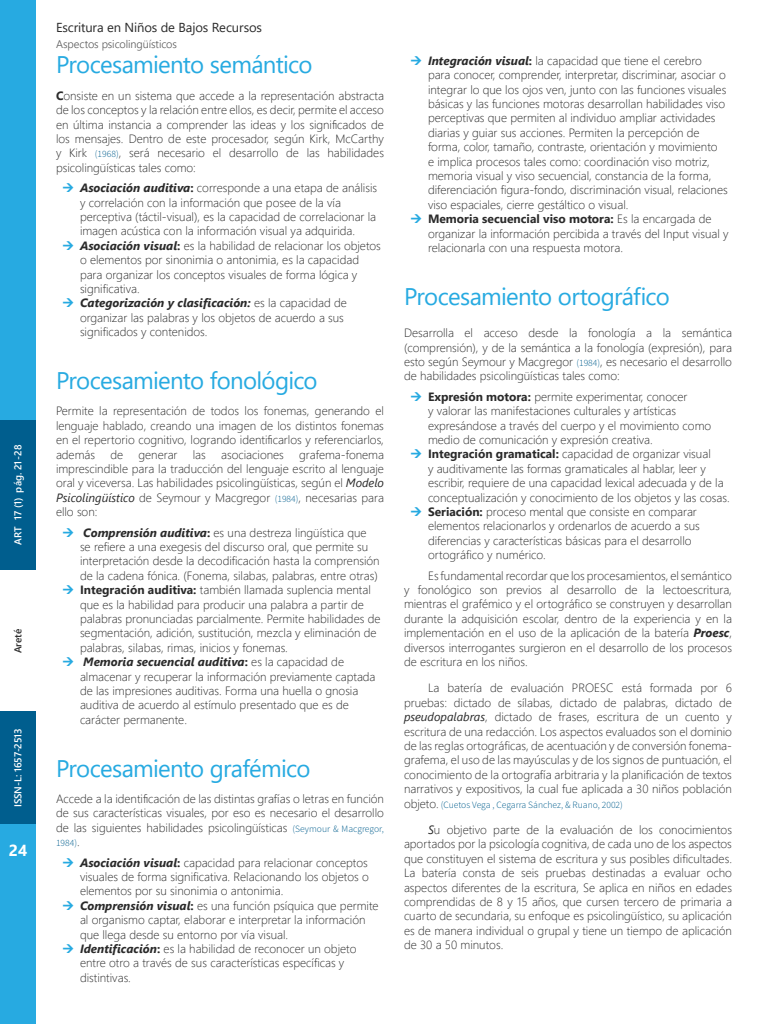
<style>
.page{position:relative;width:768px;height:1024px;background:#fff}
.page>*{position:absolute;margin:0;border:0;box-sizing:border-box;transform-origin:0 0}
.Heading_2{font:24px "Segoe UI";letter-spacing:-.03em;color:#27aae1}
.PageNumber{font:700 16px "Segoe UI";color:#fff}
.OffMargenInfo_TopTit{font:13px "Segoe UI";letter-spacing:-.01em;color:#2a2a2a}
.Normal_Primero{font:300 12px/14.4px "Segoe UI";color:#2a2a2a}
.OffMargenInfo_TopTit-2{font:300 11.1px "Segoe UI";letter-spacing:-.01em;color:#5a5a5a}
.OffMarginInfo{font:600 10px "Segoe UI";letter-spacing:-.015em;color:#fff}
.OffMarginInfoJournal{font:600 10px "Segoe UI";letter-spacing:.005em;color:#2a2a2a}
.Normal_Primero-2{font:300 9.6px "Source Sans Pro";color:#005e8e}
.s1{font-weight:700}
.s2{font-family:"Source Sans Pro";font-size:9.6px;color:#005e8e}
.s3{font-weight:700;font-style:italic}
.s4{font-weight:400;font-style:italic}
.s5{font-family:"Segoe UI";font-size:12px;color:#2a2a2a}
</style>
<div class="page">
<div style="left:0;top:712px;width:36px;height:312px;background:#27aae1"></div>
<div style="left:0;top:0;width:36px;height:570px;background:#27aae1"></div>
<div style="left:0;top:712px;width:36px;height:112px;background:#005e8e"></div>
<div style="left:0;top:420px;width:36px;height:150px;background:#005e8e"></div>
<p class="OffMarginInfo" style="left:9px;top:545px;width:102px;rotate:-90deg">ART 17 (1) pág. 21 -28</p>
<p class="OffMarginInfoJournal" style="left:9px;top:653px;width:26px;rotate:-90deg">Areté</p>
<p class="OffMarginInfo" style="left:9px;top:807px;width:80px;rotate:-90deg">ISSN-L: 1657-2513</p>
<p class="PageNumber" style="left:9px;top:836px;width:20px">24</p>
<p class="OffMargenInfo_TopTit" style="left:56px;top:16px;width:208px">Escritura en Niños de Bajos Recursos</p>
<p class="OffMargenInfo_TopTit-2" style="left:56px;top:34px;width:123px">Aspectos psicolingüísticos</p>
<h2 class="Heading_2" style="left:56px;top:42px;width:258px">Procesamiento semántico</h2>
<p class="Normal_Primero" style="left:56px;top:87px;width:330px;text-align:justify"><span class="s1">C</span>onsiste en un sistema que accede a la representación abstracta de los conceptos y la relación entre ellos, es decir, permite el acceso en última instancia a comprender las ideas y los significados de los mensajes. Dentro de este procesador, según Kirk, McCarthy y Kirk <span class="s2">(1968)</span>, será necesario el desarrollo de las habilidades psicolingüísticas tales como:</p>
<p class="Normal_Primero" style="left:80px;top:180px;width:299px"><span class="s3">Asociación auditiva</span><span class="s1">:</span> corresponde a una etapa de análisis y correlación con la información que posee de la vía perceptiva (táctil-visual), es la capacidad de correlacionar la imagen acústica con la información visual ya adquirida.</p>
<p class="Normal_Primero" style="left:80px;top:237px;width:302px"><span class="s3">Asociación visual</span><span class="s1">:</span> es la habilidad de relacionar los objetos o elementos por sinonimia o antonimia, es la capacidad para organizar los conceptos visuales de forma lógica y significativa.</p>
<p class="Normal_Primero" style="left:80px;top:295px;width:268px"><span class="s3">Categorización y clasificación:</span> es la capacidad de organizar las palabras y los objetos de acuerdo a sus significados y contenidos.</p>
<h2 class="Heading_2" style="left:56px;top:358px;width:263px">Procesamiento fonológico</h2>
<p class="Normal_Primero" style="left:56px;top:403px;width:329px;text-align:justify">Permite la representación de todos los fonemas, generando el lenguaje hablado, creando una imagen de los distintos fonemas en el repertorio cognitivo, logrando identificarlos y referenciarlos, además</p>
<p class="Normal_Primero" style="left:56px;top:446px;width:330px;text-align:justify;text-indent:243px">grafema-fonema imprescindible para la traducción del lenguaje escrito al lenguaje oral y viceversa. Las habilidades psicolingüísticas, según el <span class="s4">Modelo Psicolingüístico</span> de Seymour y Macgregor <span class="s2">(1984)</span>, necesarias para ello son:</p>
<p class="Normal_Primero" style="left:80px;top:524px;width:301px"><span class="s3">Comprensión auditiva</span><span class="s1">:</span> es una destreza lingüística que<br>se refiere a una exegesis del discurso oral, que permite su interpretación desde la decodificación hasta la comprensión de la cadena fónica. (Fonema, silabas, palabras, entre otras)</p>
<p class="Normal_Primero" style="left:80px;top:582px;width:302px"><span class="s1">Integración auditiva:</span> también llamada suplencia mental que es la habilidad para producir una palabra a partir de palabras pronunciadas parcialmente. Permite habilidades de segmentación, adición, sustitución, mezcla y eliminación de palabras, silabas, rimas, inicios y fonemas.</p>
<p class="Normal_Primero" style="left:80px;top:654px;width:297px"><span class="s3">Memoria secuencial auditiva</span><span class="s1">:</span> es la capacidad de almacenar y recuperar la información previamente captada de las impresiones auditivas. Forma una huella o gnosia auditiva de acuerdo al estímulo presentado que es de carácter permanente.</p>
<h2 class="Heading_2" style="left:56px;top:746px;width:256px">Procesamiento grafémico</h2>
<p class="Normal_Primero" style="left:56px;top:790px;width:330px;text-align:justify">Accede a la identificación de las distintas grafías o letras en función de sus características visuales, por eso es necesario el desarrollo de las siguientes habilidades psicolingüísticas <span class="s2">(Seymour &amp; Macgregor,</span></p>
<p class="Normal_Primero-2" style="left:56px;top:837px;width:25px">1984)<span class="s5">.</span></p>
<p class="Normal_Primero" style="left:80px;top:854px;width:290px;text-align:justify"><span class="s3">Asociación visual</span><span class="s1">:</span> capacidad para relacionar conceptos visuales de forma significativa. Relacionando los objetos o elementos por su sinonimia o antonimia.</p>
<p class="Normal_Primero" style="left:80px;top:897px;width:300px"><span class="s3">Comprensión visual</span><span class="s1">:</span> es una función psíquica que permite al organismo captar, elaborar e interpretar la información que llega desde su entorno por vía visual.</p>
<p class="Normal_Primero" style="left:80px;top:940px;width:278px"><span class="s3">Identificación</span><span class="s1">:</span> es la habilidad de reconocer un objeto entre otro a través de sus características específicas y distintivas.</p>
<p class="Normal_Primero" style="left:110px;top:446px;width:14px">de</p>
<p class="Normal_Primero" style="left:138px;top:446px;width:41px">generar</p>
<p class="Normal_Primero" style="left:193px;top:446px;width:15px">las</p>
<p class="Normal_Primero" style="left:221px;top:446px;width:64px">asociaciones</p>
<p class="Normal_Primero" style="left:428px;top:52px;width:301px"><span class="s3">Integración visual</span><span class="s1">:</span> la capacidad que tiene el cerebro<br>para conocer, comprender, interpretar, discriminar, asociar o integrar lo que los ojos ven, junto con las funciones visuales básicas y las funciones motoras desarrollan habilidades viso perceptivas que permiten al individuo ampliar actividades diarias y guiar sus acciones. Permiten la percepción de forma, color, tamaño, contraste, orientación y movimiento<br>e implica procesos tales como: coordinación viso motriz, memoria visual y viso secuencial, constancia de la forma, diferenciación figura-fondo, discriminación visual, relaciones viso espaciales, cierre gestáltico o visual.</p>
<p class="Normal_Primero" style="left:428px;top:211px;width:302px"><span class="s1">Memoria secuencial viso motora:</span> Es la encargada de organizar la información percibida a través del Input visual y relacionarla con una respuesta motora.</p>
<h2 class="Heading_2" style="left:404px;top:274px;width:267px">Procesamiento ortográfico</h2>
<p class="Normal_Primero" style="left:404px;top:325px;width:330px;text-align:justify">Desarrolla el acceso desde la fonología a la semántica (comprensión), y de la semántica a la fonología (expresión), para esto según Seymour y Macgregor <span class="s2">(1984)</span>, es necesario el desarrollo de habilidades psicolingüísticas tales como:</p>
<p class="Normal_Primero" style="left:428px;top:388px;width:285px"><span class="s1">Expresión motora:</span> permite experimentar, conocer<br>y valorar las manifestaciones culturales y artísticas expresándose a través del cuerpo y el movimiento como medio de comunicación y expresión creativa.</p>
<p class="Normal_Primero" style="left:428px;top:446px;width:303px"><span class="s1">Integración gramatical:</span> capacidad de organizar visual<br>y auditivamente las formas gramaticales al hablar, leer y escribir, requiere de una capacidad lexical adecuada y de la conceptualización y conocimiento de los objetos y las cosas.</p>
<p class="Normal_Primero" style="left:428px;top:503px;width:273px"><span class="s1">Seriación:</span> proceso mental que consiste en comparar elementos relacionarlos y ordenarlos de acuerdo a sus diferencias y características básicas para el desarrollo ortográfico y numérico.</p>
<p class="Normal_Primero" style="left:404px;top:567px;width:330px;text-align:justify;text-indent:24px">Es fundamental recordar que los procesamientos, el semántico y fonológico son previos al desarrollo de la lectoescritura, mientras el grafémico y el ortográfico se construyen y desarrollan durante la adquisición escolar, dentro de la experiencia y en la implementación en el uso de la aplicación de la batería <span class="s3">Proesc</span>, diversos interrogantes surgieron en el desarrollo de los procesos de escritura en los niños.</p>
<p class="Normal_Primero" style="left:404px;top:680px;width:330px;text-align:justify;text-indent:24px">La batería de evaluación PROESC está formada por 6 pruebas: dictado de sílabas, dictado de palabras, dictado de <span class="s4">pseudopalabras</span>, dictado de frases, escritura de un cuento y escritura de una redacción. Los aspectos evaluados son el dominio de las reglas ortográficas, de acentuación y de conversión fonema&shy;grafema, el uso de las mayúsculas y de los signos de puntuación, el conocimiento de la ortografía arbitraria y la planificación de textos narrativos y expositivos, la cual fue aplicada a 30 niños población</p>
<p class="Normal_Primero-2" style="left:404px;top:799px;width:220px"><span class="s5">objeto.</span> (Cuetos Vega , Cegarra Sánchez, &amp; Ruano, 2002)</p>
<p class="Normal_Primero" style="left:404px;top:821px;width:330px;text-align:justify;text-indent:24px"><span class="s4">S</span>u objetivo parte de la evaluación de los conocimientos aportados por la psicología cognitiva, de cada uno de los aspectos que constituyen el sistema de escritura y sus posibles dificultades.<br>La batería consta de seis pruebas destinadas a evaluar ocho aspectos diferentes de la escritura, Se aplica en niños en edades comprendidas de 8 y 15 años, que cursen tercero de primaria a cuarto de secundaria, su enfoque es psicolingüístico, su aplicación es de manera individual o grupal y tiene un tiempo de aplicación de 30 a 50 minutos.</p>
</div>
